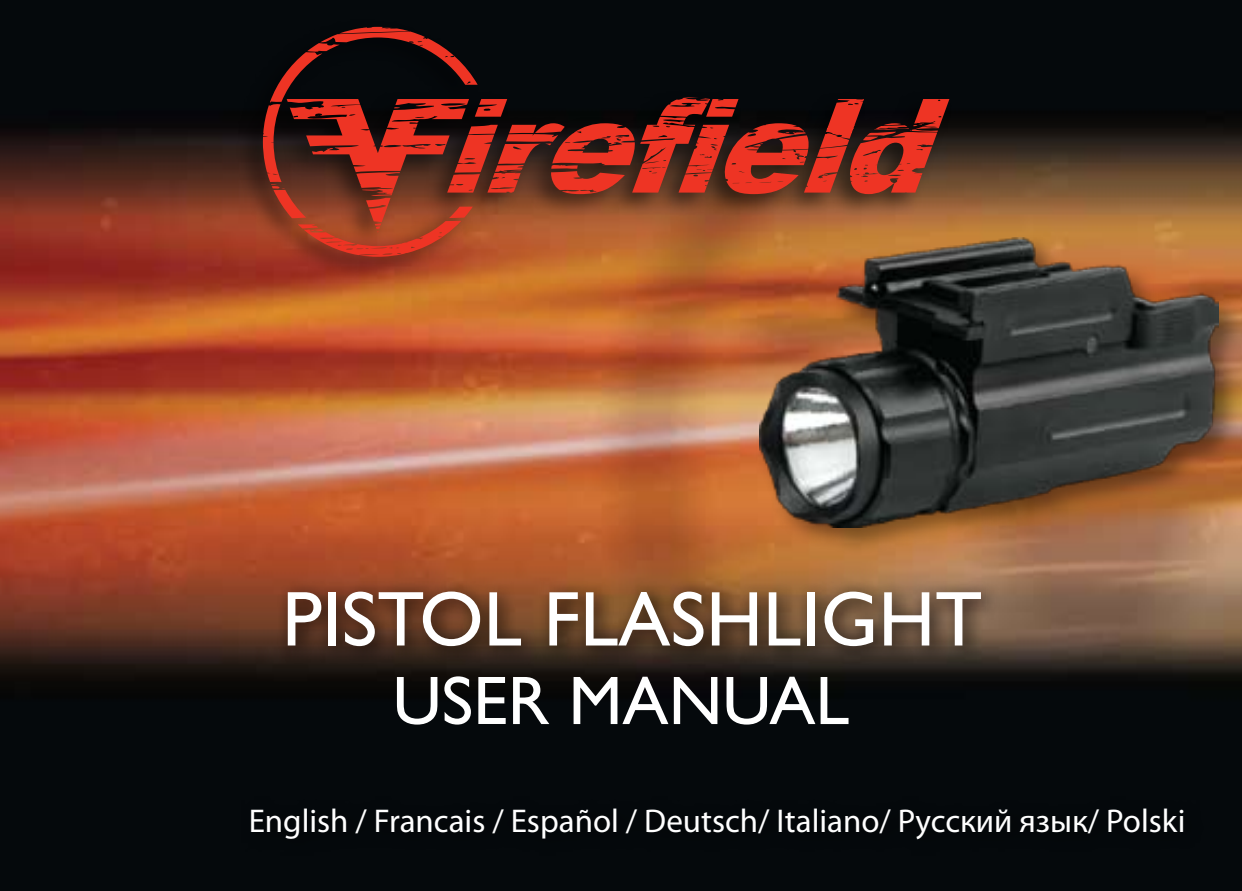
<style>
.page{position:relative;width:1242px;height:891px;background:#fff}
.page>*{position:absolute;margin:0;border:0;box-sizing:border-box;transform-origin:0 0}
.t1{font:78px "Gill Sans";color:#fff}
.t2{font:69px "Gill Sans";color:#fff}
.t3{font:33px "Myriad Pro";color:#fff}
</style>
<div class="page">
<img style="left:0;top:0;width:1242px;height:891px">
<div style="left:276px;top:579px;width:726px;height:88px;background:#000;opacity:.75"></div>
<div style="left:240px;top:796px;width:964px;height:60px;background:#04080b"></div>
<div style="left:235px;top:18px;width:717px;height:262px;background:#000;opacity:.5"></div>
<svg style="left:478px;top:97px;width:471px;height:136px;background:#863321"></svg>
<svg style="left:263px;top:27px;width:215px;height:230px;background:#6e251a"></svg>
<div style="left:755px;top:233px;width:487px;height:322px;background:#000;opacity:.4"></div>
<img style="left:759px;top:238px;width:460px;height:289px">
<h1 class="t1" style="left:282px;top:573px;width:701px">PISTOL FLASHLIGHT</h1>
<h2 class="t2" style="left:393px;top:660px;width:458px">USER MANUAL</h2>
<p class="t3" style="left:249px;top:800px;width:938px">English / Francais / Español / Deutsch/ Italiano/ Русский язык/ Polski</p>
</div>
